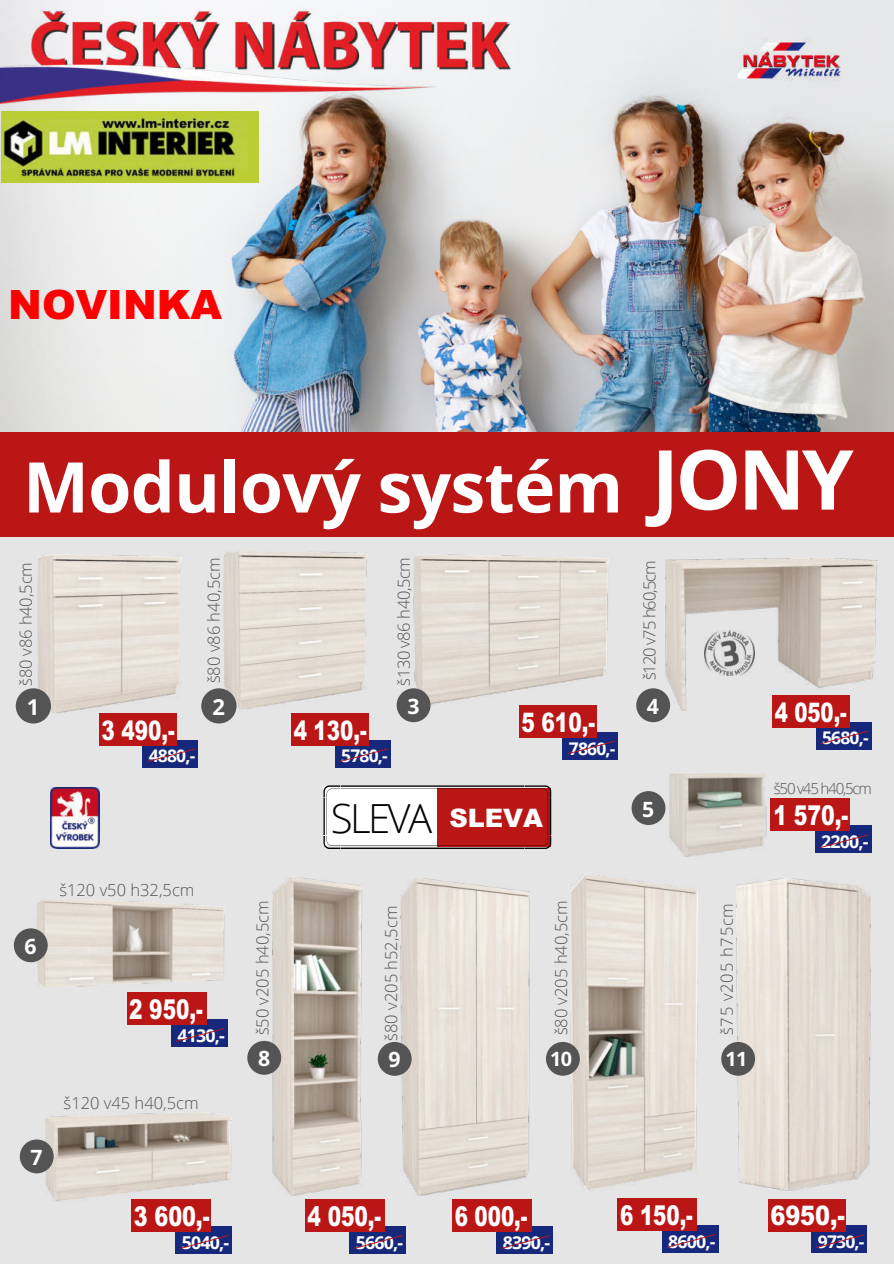
<style>
.page{position:relative;width:894px;height:1264px;background:#fff}
.page>*{position:absolute;margin:0;border:0;box-sizing:border-box;transform-origin:0 0}
.t1{font:700 69.9px "Open Sans";letter-spacing:-.01em;color:#fff}
.t2{font:900 40.5px "Arial";color:#f00}
.t3{font:300 40.05px "Open Sans";letter-spacing:-.065em;color:#000}
.t4{font:900 27.45px "Arial";color:#fff;scale:.73 1}
.t5{font:900 27.45px "Arial";color:#fff;scale:.72 1}
.t6{font:900 27.45px "Arial";color:#fff;scale:.74 1}
.t7{font:900 27.45px "Arial";color:#fff;scale:.76 1}
.t8{font:900 27.45px "Arial";color:#fff;scale:.75 1}
.t9{font:900 26.85px "Arial";color:#fff;scale:.74 1}
.t10{font:900 26.85px "Arial";color:#fff;scale:.73 1}
.t11{font:900 26.85px "Arial";color:#fff;scale:.83 1}
.t12{font:900 26.85px "Arial";color:#fff;scale:.75 1}
.t13{font:700 22.05px "Open Sans Hebrew";color:#fff}
.t14{font:700 21.15px "Open Sans Hebrew";color:#fff}
.t15{font:700 19.8px "Open Sans Hebrew";color:#fff}
.t16{font:700 17.7px "Open Sans";letter-spacing:-.045em;color:#fff}
.t17{font:700 17.4px "Open Sans";letter-spacing:-.045em;color:#fff}
.t18{font:300 16.5px "Open Sans";color:#545454}
.t19{font:300 16.5px "Open Sans";letter-spacing:-.025em;color:#545454}
.t20{font:300 16.5px "Open Sans";letter-spacing:-.06em;color:#545454}
.t21{font:300 16.5px "Open Sans";letter-spacing:.045em;color:#545454}
.t22{font:300 15.15px "Open Sans";letter-spacing:-.08em;color:#545454}
.s1{font-size:82.8px}
</style>
<div class="page">
<div style="left:0;top:0;width:893px;height:1263px;background:#e5e5e5"></div>
<img style="left:0;top:0;width:893px;height:432px">
<img style="left:0;top:10px;width:510px;height:93px">
<img style="left:738px;top:37px;width:105px;height:45px">
<div style="left:0;top:432px;width:893px;height:105px;background:#bb1616"></div>
<img style="left:38px;top:554px;width:144px;height:159px">
<img style="left:223px;top:551px;width:144px;height:158px">
<img style="left:413px;top:554px;width:195px;height:151px">
<img style="left:665px;top:558px;width:212px;height:152px">
<img style="left:669px;top:773px;width:96px;height:83px">
<img style="left:36px;top:899px;width:188px;height:87px">
<img style="left:46px;top:1112px;width:186px;height:89px">
<img style="left:272px;top:877px;width:90px;height:318px">
<img style="left:400px;top:878px;width:129px;height:317px">
<img style="left:570px;top:874px;width:126px;height:316px">
<img style="left:736px;top:878px;width:134px;height:312px">
<div style="left:16px;top:688px;width:35px;height:35px;background:#545454;border-radius:50%"></div>
<div style="left:142px;top:739px;width:56px;height:28px;background:#16287b"></div>
<div style="left:99px;top:713px;width:78px;height:32px;background:#bb1616"></div>
<svg style="left:147px;top:748px;width:48px;height:14px"></svg>
<img style="left:51px;top:787px;width:48px;height:61px">
<div style="left:201px;top:688px;width:35px;height:35px;background:#545454;border-radius:50%"></div>
<div style="left:334px;top:739px;width:56px;height:28px;background:#16287b"></div>
<div style="left:291px;top:713px;width:78px;height:32px;background:#bb1616"></div>
<svg style="left:339px;top:748px;width:48px;height:14px"></svg>
<div style="left:562px;top:732px;width:56px;height:27px;background:#16287b"></div>
<div style="left:519px;top:705px;width:78px;height:32px;background:#bb1616"></div>
<svg style="left:567px;top:741px;width:47px;height:13px"></svg>
<div style="left:396px;top:688px;width:34px;height:34px;background:#545454;border-radius:50%"></div>
<div style="left:815px;top:722px;width:56px;height:27px;background:#16287b"></div>
<div style="left:772px;top:695px;width:78px;height:32px;background:#bb1616"></div>
<svg style="left:820px;top:730px;width:48px;height:14px"></svg>
<div style="left:636px;top:688px;width:34px;height:34px;background:#545454;border-radius:50%"></div>
<div style="left:811px;top:1225px;width:55px;height:27px;background:#16287b"></div>
<div style="left:768px;top:1198px;width:77px;height:33px;background:#bb1616"></div>
<svg style="left:817px;top:1234px;width:46px;height:13px"></svg>
<div style="left:721px;top:1041px;width:33px;height:34px;background:#545454;border-radius:50%"></div>
<div style="left:546px;top:1041px;width:33px;height:34px;background:#545454;border-radius:50%"></div>
<div style="left:661px;top:1225px;width:57px;height:27px;background:#16287b"></div>
<div style="left:617px;top:1197px;width:79px;height:33px;background:#bb1616"></div>
<svg style="left:667px;top:1234px;width:48px;height:13px"></svg>
<div style="left:377px;top:1041px;width:34px;height:34px;background:#545454;border-radius:50%"></div>
<div style="left:247px;top:1040px;width:34px;height:34px;background:#545454;border-radius:50%"></div>
<div style="left:496px;top:1226px;width:57px;height:27px;background:#16287b"></div>
<div style="left:452px;top:1198px;width:79px;height:33px;background:#bb1616"></div>
<svg style="left:501px;top:1235px;width:48px;height:13px"></svg>
<div style="left:349px;top:1226px;width:57px;height:27px;background:#16287b"></div>
<div style="left:305px;top:1198px;width:79px;height:33px;background:#bb1616"></div>
<svg style="left:354px;top:1235px;width:48px;height:13px"></svg>
<div style="left:175px;top:1226px;width:57px;height:27px;background:#16287b"></div>
<div style="left:131px;top:1198px;width:79px;height:33px;background:#bb1616"></div>
<svg style="left:180px;top:1235px;width:49px;height:13px"></svg>
<div style="left:20px;top:1139px;width:34px;height:34px;background:#545454;border-radius:50%"></div>
<div style="left:171px;top:1019px;width:56px;height:28px;background:#16287b"></div>
<div style="left:127px;top:991px;width:79px;height:33px;background:#bb1616"></div>
<svg style="left:176px;top:1028px;width:48px;height:13px"></svg>
<div style="left:14px;top:928px;width:34px;height:34px;background:#545454;border-radius:50%"></div>
<div style="left:631px;top:791px;width:34px;height:34px;background:#545454;border-radius:50%"></div>
<div style="left:814px;top:825px;width:57px;height:28px;background:#16287b"></div>
<div style="left:770px;top:798px;width:79px;height:33px;background:#bb1616"></div>
<svg style="left:819px;top:834px;width:48px;height:14px"></svg>
<svg style="left:323px;top:785px;width:228px;height:64px;background:#ce8383"></svg>
<img style="left:704px;top:630px;width:50px;height:45px">
<img style="left:1px;top:111px;width:257px;height:71px">
<h2 class="t2" style="left:8px;top:290px;width:215px">NOVINKA</h2>
<h1 class="t1" style="left:23px;top:438px;width:831px">Modulový systém <span class="s1">JONY</span></h1>
<p class="t18" style="left:15px;top:686px;width:125px;rotate:-90deg">š80 v86 h40,5cm</p>
<p class="t18" style="left:202px;top:683px;width:127px;rotate:-90deg">š80 v86 h40,5cm</p>
<h3 class="t13" style="left:27px;top:694px;width:14px">1</h3>
<h3 class="t9" style="left:101px;top:720px;width:100px">3 490,-</h3>
<p class="t17" style="left:149px;top:743px;width:48px">4880,-</p>
<h3 class="t13" style="left:212px;top:694px;width:14px">2</h3>
<p class="t14" style="left:25px;top:934px;width:14px">6</p>
<p class="t18" style="left:59px;top:878px;width:136px">š120 v50 h32,5cm</p>
<h3 class="t4" style="left:129px;top:998px;width:102px">2 950,-</h3>
<p class="t16" style="left:177px;top:1023px;width:49px">4130,-</p>
<p class="t14" style="left:31px;top:1145px;width:14px">7</p>
<p class="t18" style="left:64px;top:1091px;width:136px">š120 v45 h40,5cm</p>
<h3 class="t7" style="left:134px;top:1205px;width:101px">3 600,-</h3>
<p class="t16" style="left:182px;top:1230px;width:49px">5040,-</p>
<h3 class="t9" style="left:294px;top:720px;width:100px">4 130,-</h3>
<p class="t17" style="left:341px;top:743px;width:48px">5780,-</p>
<p class="t19" style="left:392px;top:685px;width:130px;rotate:-90deg">š130 v86 h40,5cm</p>
<p class="t14" style="left:407px;top:694px;width:14px">3</p>
<h3 class="t12" style="left:521px;top:712px;width:100px">5 610,-</h3>
<p class="t17" style="left:568px;top:736px;width:48px">7860,-</p>
<h3 class="t3" style="left:331px;top:791px;width:213px">SLEVA <sup>SLEVA</sup></h3>
<p class="t20" style="left:638px;top:680px;width:121px;rotate:-90deg">š120 v75 h60,5cm</p>
<p class="t14" style="left:646px;top:694px;width:14px">4</p>
<p class="t14" style="left:642px;top:797px;width:14px">5</p>
<p class="t18" style="left:251px;top:1035px;width:136px;rotate:-90deg">š50 v205 h40,5cm</p>
<p class="t18" style="left:380px;top:1040px;width:136px;rotate:-90deg">š80 v205 h52,5cm</p>
<p class="t18" style="left:549px;top:1035px;width:136px;rotate:-90deg">š80 v205 h40,5cm</p>
<p class="t21" style="left:715px;top:1034px;width:133px;rotate:-90deg">š75 v205 h75cm</p>
<p class="t14" style="left:258px;top:1046px;width:14px">8</p>
<p class="t14" style="left:388px;top:1047px;width:14px">9</p>
<p class="t15" style="left:550px;top:1048px;width:23px">10</p>
<p class="t15" style="left:725px;top:1048px;width:23px">11</p>
<h3 class="t6" style="left:307px;top:1205px;width:101px">4 050,-</h3>
<p class="t16" style="left:356px;top:1230px;width:49px">5660,-</p>
<h3 class="t4" style="left:454px;top:1205px;width:101px">6 000,-</h3>
<p class="t16" style="left:502px;top:1230px;width:49px">8390,-</p>
<h3 class="t5" style="left:620px;top:1204px;width:102px">6 150,-</h3>
<p class="t16" style="left:668px;top:1229px;width:49px">8600,-</p>
<h3 class="t10" style="left:774px;top:702px;width:100px">4 050,-</h3>
<p class="t17" style="left:821px;top:726px;width:48px">5680,-</p>
<p class="t22" style="left:773px;top:777px;width:100px">š50 v45 h40,5cm</p>
<h3 class="t8" style="left:773px;top:805px;width:101px">1 570,-</h3>
<p class="t16" style="left:821px;top:829px;width:49px">2200,-</p>
<h3 class="t11" style="left:770px;top:1205px;width:91px">6950,-</h3>
<p class="t17" style="left:817px;top:1229px;width:48px">9730,-</p>
</div>
